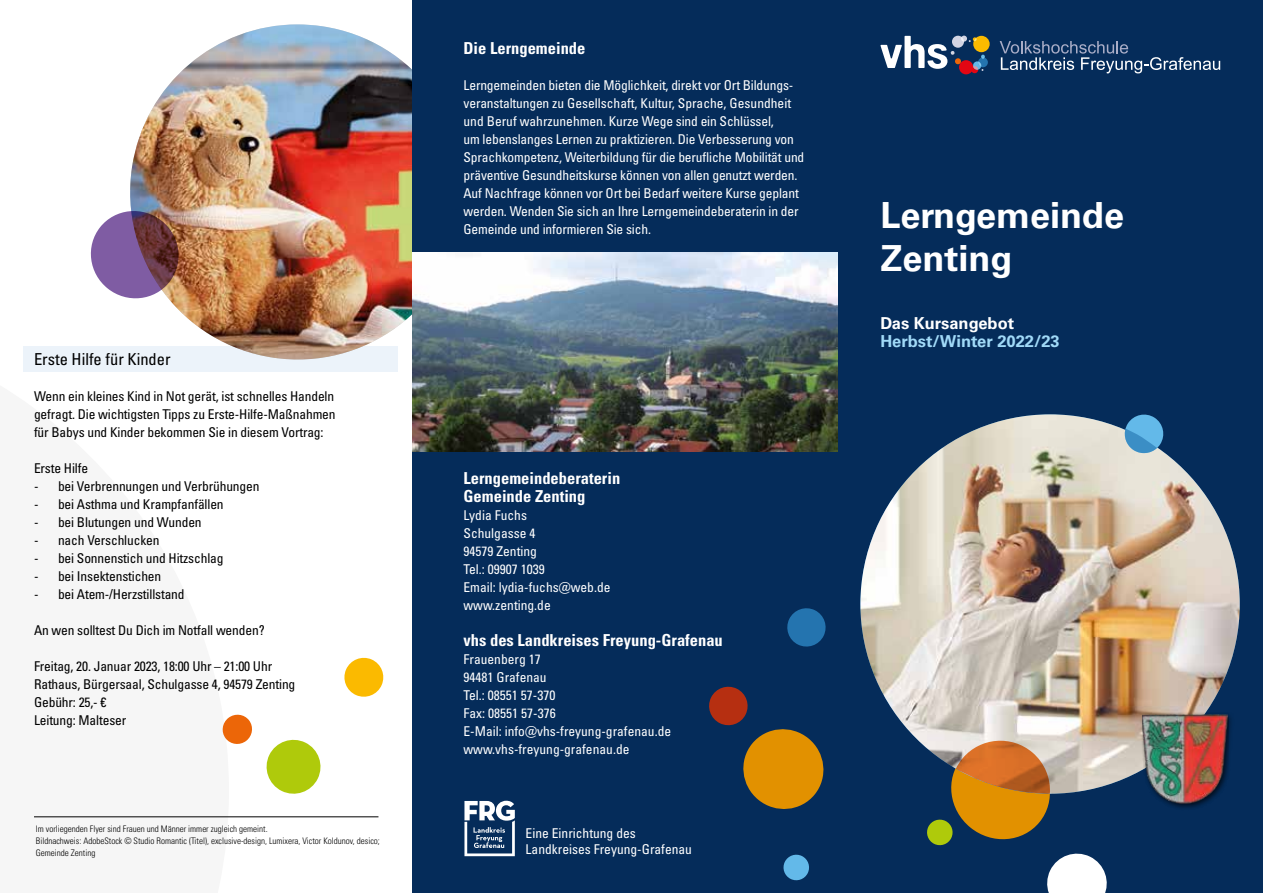
<style>
.page{position:relative;width:1263px;height:893px;background:#fff}
.page>*{position:absolute;margin:0;border:0;box-sizing:border-box;transform-origin:0 0}
.t1{font:700 36px/43.2px "Univers LT Pro 65";color:#fff}
.t2{font:700 condensed 16.5px/18px "Univers LT Pro";color:#fff}
.t3{font:700 16.5px "Univers LT Pro 65";color:#a1daf8}
.t4{font:condensed 16.5px "Univers LT Pro";color:#000}
.t5{font:700 16.5px "Univers LT Pro 65";color:#fff}
.t6{font:condensed 13.5px/18px "Univers LT Pro";letter-spacing:-.01em;color:#fff}
.t7{font:condensed 13.5px/18px "Univers LT Pro";letter-spacing:-.01em;color:#000;text-align:justify}
.t8{font:300 condensed 9px/12px "Univers LT Pro";color:#000}
</style>
<div class="page">
<img style="left:130px;top:24px;width:283px;height:340px">
<div style="left:413px;top:0;width:850px;height:893px;background:#052c5a"></div>
<svg style="left:880px;top:36px;width:110px;height:38px"></svg>
<svg style="left:1000px;top:41px;width:220px;height:32px"></svg>
<img style="left:860px;top:414px;width:380px;height:380px;border-radius:190px">
<svg style="left:1122px;top:414px;width:44px;height:42px"></svg>
<svg style="left:34px;top:314px;width:195px;height:504px;fill:#f6f6f6"></svg>
<img style="left:90px;top:206px;width:94px;height:98px">
<svg style="left:709px;top:686px;width:115px;height:123px"></svg>
<svg style="left:787px;top:608px;width:39px;height:39px"></svg>
<svg style="left:783px;top:854px;width:26px;height:27px"></svg>
<svg style="left:464px;top:801px;width:51px;height:55px"></svg>
<img style="left:412px;top:253px;width:426px;height:198px">
<div style="left:1139px;top:712px;width:96px;height:99px;background:#000;opacity:.46"></div>
<div style="left:1142px;top:713px;width:87px;height:98px;background:#000;opacity:.46"></div>
<img style="left:1142px;top:715px;width:87px;height:89px">
<hr style="left:34px;top:816px;width:344px;height:1px;background:#000">
<svg style="left:266px;top:739px;width:55px;height:55px"></svg>
<svg style="left:221px;top:713px;width:31px;height:33px"></svg>
<svg style="left:344px;top:657px;width:40px;height:40px"></svg>
<div style="left:23px;top:346px;width:374px;height:26px;background:#ecf3fa"></div>
<svg style="left:925px;top:735px;width:186px;height:158px"></svg>
<p class="t4" style="left:34px;top:349px;width:138px">Erste Hilfe für Kinder</p>
<p class="t7" style="left:34px;top:387px;width:303px">Wenn ein kleines Kind in Not gerät, ist schnelles Handeln gefragt. Die wichtigsten Tipps zu Erste-Hilfe-Maßnahmen für Babys und Kinder bekommen Sie in diesem Vortrag:</p>
<p class="t7" style="left:34px;top:459px;width:56px">Erste Hilfe</p>
<p class="t7" style="left:34px;top:477px;width:227px">- bei Verbrennungen und Verbrühungen</p>
<p class="t7" style="left:34px;top:495px;width:191px">- bei Asthma und Krampfanfällen</p>
<p class="t7" style="left:34px;top:513px;width:169px">- bei Blutungen und Wunden</p>
<p class="t7" style="left:34px;top:531px;width:127px">- nach Verschlucken</p>
<p class="t7" style="left:34px;top:549px;width:191px">- bei Sonnenstich und Hitzschlag</p>
<p class="t7" style="left:34px;top:567px;width:129px">- bei Insektenstichen</p>
<p class="t7" style="left:34px;top:585px;width:152px">- bei Atem-/Herzstillstand</p>
<p class="t7" style="left:34px;top:621px;width:232px">An wen solltest Du Dich im Notfall wenden?</p>
<p class="t7" style="left:34px;top:657px;width:263px;text-align:left">Freitag, 20. Januar 2023, 18:00 Uhr – 21:00 Uhr<br>Rathaus, Bürgersaal, Schulgasse 4, 94579 Zenting<br>Gebühr: 25,- €<br>Leitung: Malteser</p>
<p class="t8" style="left:36px;top:822px;width:345px">Im vorliegenden Flyer sind Frauen und Männer immer zugleich gemeint.<br>Bildnachweis: AdobeStock © Studio Romantic (Titel), exclusive-design, Lumixera, Victor Koldunov, desico;<br>Gemeinde Zenting</p>
<p class="t2" style="left:463px;top:39px;width:123px">Die Lerngemeinde</p>
<p class="t6" style="left:463px;top:76px;width:342px">Lerngemeinden bieten die Möglichkeit, direkt vor Ort Bildungs&shy;veranstaltungen zu Gesellschaft, Kultur, Sprache, Gesundheit und Beruf wahrzunehmen. Kurze Wege sind ein Schlüssel,<br>um lebenslanges Lernen zu praktizieren. Die Verbesserung von Sprachkompetenz, Weiterbildung für die berufliche Mobilität und präventive Gesundheitskurse können von allen genutzt werden.<br>Auf Nachfrage können vor Ort bei Bedarf weitere Kurse geplant werden. Wenden Sie sich an Ihre Lerngemeindeberaterin in der Gemeinde und informieren Sie sich.</p>
<p class="t2" style="left:463px;top:468px;width:158px">Lerngemeindeberaterin<br>Gemeinde Zenting</p>
<p class="t6" style="left:463px;top:505px;width:148px">Lydia Fuchs<br>Schulgasse 4<br>94579 Zenting<br>Tel.: 09907 1039<br>Email: lydia-fuchs@web.de www.zenting.de</p>
<p class="t2" style="left:463px;top:630px;width:261px">vhs des Landkreises Freyung-Grafenau</p>
<p class="t6" style="left:463px;top:649px;width:209px">Frauenberg 17<br>94481 Grafenau<br>Tel.: 08551 57-370<br>Fax: 08551 57-376<br>E-Mail: info@vhs-freyung-grafenau.de www.vhs-freyung-grafenau.de</p>
<p class="t6" style="left:526px;top:825px;width:168px;line-height:16.2px">Eine Einrichtung des<br>Landkreises Freyung-Grafenau</p>
<h1 class="t1" style="left:880px;top:192px;width:245px">Lerngemeinde<br>Zenting</h1>
<p class="t5" style="left:880px;top:311px;width:135px">Das Kursangebot</p>
<p class="t3" style="left:880px;top:329px;width:181px">Herbst/Winter 2022/23</p>
</div>
